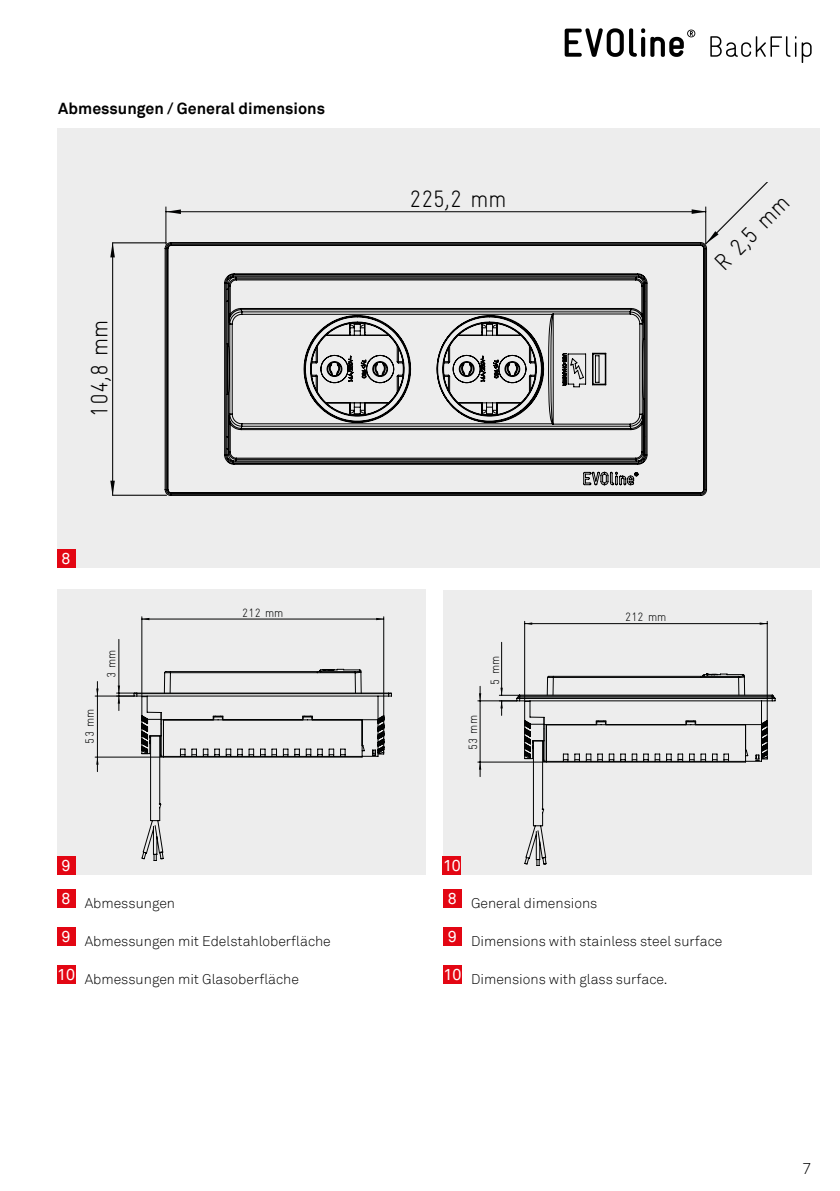
<style>
.page{position:relative;width:840px;height:1191px;background:#fff}
.page>*{position:absolute;margin:0;border:0;box-sizing:border-box;transform-origin:0 0}
.t1{font:300 condensed 23.8px "Gravur";color:#000}
.t2{font:300 condensed 23.6px "Gravur";color:#000}
.t3{font:700 16px "Akkurat";color:#000}
.t4{font:16px "Akkurat";color:#fff}
.t5{font:300 16px "Akkurat";color:#000}
.t6{font:300 14px "Akkurat";color:#000}
.t7{font:300 condensed 12px "Gravur";color:#010202}
</style>
<div class="page">
<div style="left:57px;top:589px;width:368px;height:285px;background:#ededed"></div>
<div style="left:442px;top:590px;width:369px;height:284px;background:#ededed"></div>
<hr style="left:141px;top:617px;width:1px;height:79px;background:#010202">
<hr style="left:383px;top:617px;width:1px;height:79px;background:#010202">
<hr style="left:142px;top:618px;width:241px;height:1px;background:#010202">
<hr style="left:95px;top:695px;width:39px;height:1px;background:#010202">
<hr style="left:95px;top:756px;width:68px;height:1px;background:#010202">
<svg style="left:96px;top:681px;width:2px;height:15px"></svg>
<hr style="left:97px;top:696px;width:1px;height:61px;background:#010202">
<svg style="left:96px;top:757px;width:2px;height:14px"></svg>
<hr style="left:118px;top:639px;width:1px;height:54px;background:#010202">
<svg style="left:141px;top:757px;width:222px;height:103px"></svg>
<svg style="left:116px;top:668px;width:275px;height:89px"></svg>
<hr style="left:524px;top:621px;width:1px;height:80px;background:#010202">
<hr style="left:766px;top:621px;width:1px;height:80px;background:#010202">
<hr style="left:524px;top:623px;width:242px;height:1px;background:#010202">
<hr style="left:477px;top:700px;width:39px;height:1px;background:#010202">
<hr style="left:477px;top:761px;width:69px;height:1px;background:#010202">
<svg style="left:478px;top:686px;width:3px;height:15px"></svg>
<hr style="left:479px;top:701px;width:1px;height:61px;background:#010202">
<svg style="left:478px;top:762px;width:3px;height:14px"></svg>
<svg style="left:498px;top:641px;width:270px;height:224px"></svg>
<svg style="left:516px;top:673px;width:259px;height:89px"></svg>
<div style="left:57px;top:129px;width:762px;height:439px;background:#ededed"></div>
<hr style="left:165px;top:207px;width:1px;height:37px;background:#000">
<hr style="left:166px;top:211px;width:539px;height:1px;background:#000">
<hr style="left:112px;top:243px;width:1px;height:252px;background:#000">
<hr style="left:112px;top:495px;width:54px;height:1px;background:#000">
<hr style="left:112px;top:242px;width:54px;height:1px;background:#000">
<svg style="left:164px;top:242px;width:542px;height:254px"></svg>
<svg style="left:166px;top:209px;width:15px;height:5px"></svg>
<svg style="left:110px;top:242px;width:5px;height:15px"></svg>
<svg style="left:110px;top:481px;width:5px;height:14px"></svg>
<svg style="left:691px;top:183px;width:76px;height:62px"></svg>
<div style="left:57px;top:549px;width:18px;height:19px;background:#e30613"></div>
<div style="left:57px;top:856px;width:18px;height:18px;background:#e30613"></div>
<div style="left:442px;top:856px;width:19px;height:18px;background:#e30613"></div>
<div style="left:57px;top:889px;width:18px;height:18px;background:#e30613"></div>
<div style="left:57px;top:927px;width:18px;height:18px;background:#e30613"></div>
<div style="left:57px;top:965px;width:18px;height:19px;background:#e30613"></div>
<div style="left:443px;top:889px;width:18px;height:18px;background:#e30613"></div>
<div style="left:443px;top:927px;width:18px;height:18px;background:#e30613"></div>
<div style="left:443px;top:965px;width:18px;height:19px;background:#e30613"></div>
<svg style="left:564px;top:28px;width:247px;height:35px"></svg>
<p class="t3" style="left:58px;top:98px;width:268px">Abmessungen / General dimensions</p>
<h2 class="t2" style="left:86px;top:417px;width:99px;rotate:-90deg">104,8 mm</h2>
<p class="t4" style="left:61px;top:549px;width:10px">8</p>
<p class="t7" style="left:83px;top:743px;width:36px;rotate:-90deg">53 mm</p>
<p class="t7" style="left:105px;top:678px;width:30px;rotate:-90deg">3 mm</p>
<p class="t7" style="left:242px;top:605px;width:43px">212 mm</p>
<h1 class="t1" style="left:409px;top:185px;width:98px">225,2 mm</h1>
<p class="t7" style="left:466px;top:750px;width:36px;rotate:-90deg">53 mm</p>
<p class="t7" style="left:488px;top:684px;width:30px;rotate:-90deg">5 mm</p>
<h1 class="t1" style="left:708px;top:256px;width:96px;rotate:-45deg">R 2,5 mm</h1>
<p class="t7" style="left:624px;top:610px;width:43px">212 mm</p>
<p class="t4" style="left:61px;top:856px;width:10px">9</p>
<p class="t4" style="left:443px;top:856px;width:19px">10</p>
<p class="t6" style="left:61px;top:894px;width:115px"><sup>8</sup> Abmessungen</p>
<p class="t6" style="left:61px;top:932px;width:270px"><sup>9</sup> Abmessungen mit Edelstahloberfläche</p>
<p class="t6" style="left:57px;top:971px;width:243px"><sup>10</sup> Abmessungen mit Glasoberfläche</p>
<p class="t6" style="left:447px;top:894px;width:151px"><sup>8</sup> General dimensions</p>
<p class="t6" style="left:447px;top:932px;width:276px"><sup>9</sup> Dimensions with stainless steel surface</p>
<p class="t6" style="left:443px;top:971px;width:225px"><sup>10</sup> Dimensions with glass surface.</p>
<p class="t5" style="left:802px;top:1159px;width:11px">7</p>
</div>
